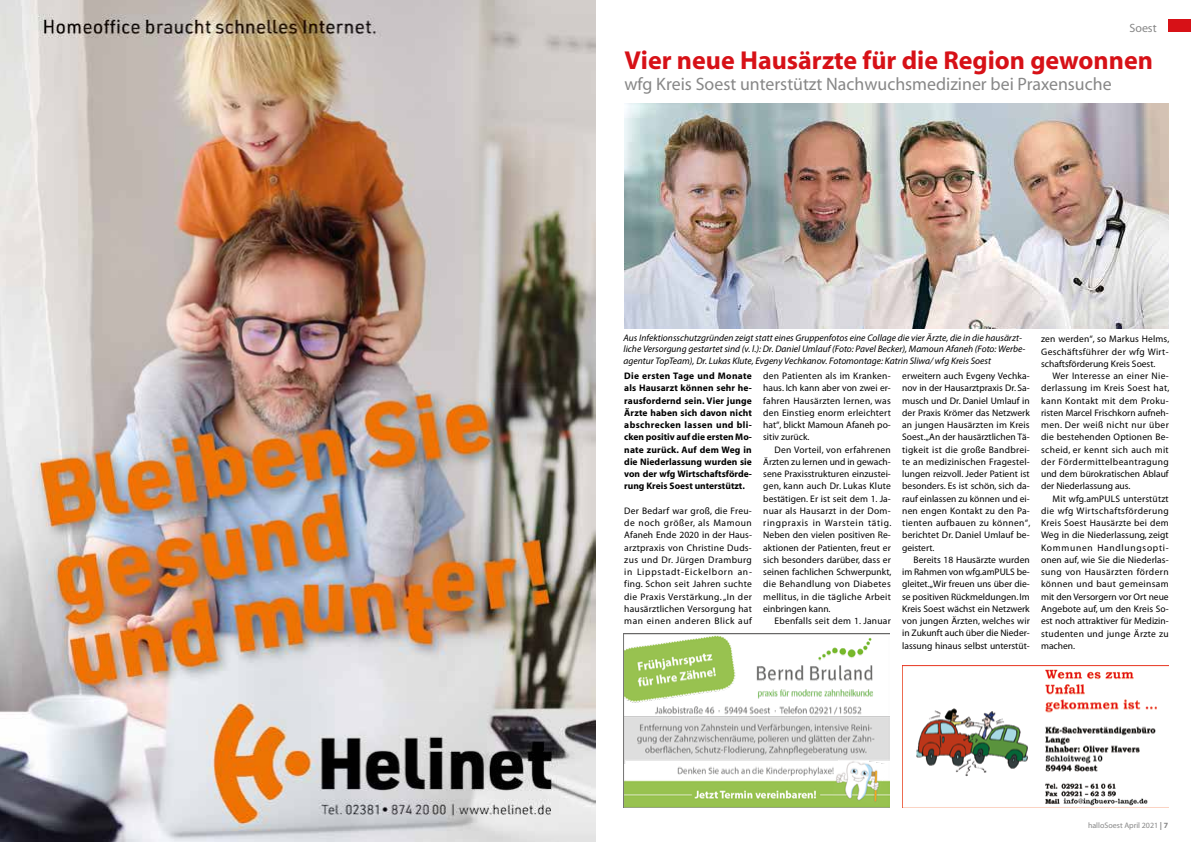
<style>
.page{position:relative;width:1191px;height:842px;background:#fff}
.page>*{position:absolute;margin:0;border:0;box-sizing:border-box;transform-origin:0 0}
.t1{font:700 26px "Myriad";color:#d71117}
.t2{font:18px "Myriad";color:#878787}
.t3{font:12px "Myriad";letter-spacing:-.005em;color:#878787}
.t4{font:9.5px/12.3px "Myriad";letter-spacing:.01em;color:#000;text-align:justify}
.t5{font:italic 9.5px/11.4px "Myriad Pro";color:#000}
.t6{font:700 9.5px/12.3px "Myriad";color:#000;text-align:justify}
.t7{font:8px "Myriad";color:#878787}
.s1{font-weight:700}
</style>
<div class="page">
<div style="left:1168px;top:19px;width:23px;height:13px;background:#d71117"></div>
<img style="left:624px;top:103px;width:544px;height:226px">
<img style="left:902px;top:666px;width:266px;height:142px">
<img style="left:623px;top:634px;width:267px;height:173px">
<img style="left:0;top:0;width:595px;height:842px">
<p class="t3" style="left:1129px;top:22px;width:29px">Soest</p>
<h1 class="t1" style="left:624px;top:47px;width:530px">Vier neue Hausärzte für die Region gewonnen</h1>
<h2 class="t2" style="left:624px;top:75px;width:489px">wfg Kreis Soest unterstützt Nachwuchsmediziner bei Praxensuche</h2>
<p class="t5" style="left:623px;top:332px;width:403px">Aus Infektionsschutzgründen zeigt statt eines Gruppenfotos eine Collage die vier Ärzte, die in die hausärzt&shy;liche Versorgung gestartet sind (v. l.): Dr. Daniel Umlauf (Foto: Pavel Becker), Mamoun Afaneh (Foto: Werbe&shy;agentur TopTeam), Dr. Lukas Klute, Evgeny Vechkanov. Fotomontage: Katrin Sliwa/ wfg Kreis Soest</p>
<p class="t6" style="left:624px;top:370px;width:129px">Die ersten Tage und Monate als Hausarzt können sehr he&shy;rausfordernd sein. Vier junge Ärzte haben sich davon nicht abschrecken lassen und bli&shy;cken positiv auf die ersten Mo&shy;nate zurück. Auf dem Weg in die Niederlassung wurden sie von der wfg Wirtschaftsförde&shy;rung Kreis Soest unterstützt.</p>
<p class="t4" style="left:624px;top:505px;width:129px">Der Bedarf war groß, die Freu&shy;de noch größer, als Mamoun Afaneh Ende 2020 in der Haus&shy;arztpraxis von Christine Duds&shy;zus und Dr. Jürgen Dramburg in Lippstadt-Eickelborn an&shy;fing. Schon seit Jahren suchte die Praxis Verstärkung. „In der hausärztlichen Versorgung hat man einen anderen Blick auf</p>
<p class="t4" style="left:763px;top:370px;width:129px">den Patienten als im Kranken&shy;haus. Ich kann aber von zwei er&shy;fahren Hausärzten lernen, was den Einstieg enorm erleichtert hat“, blickt Mamoun Afaneh po&shy;sitiv zurück.</p>
<p class="t4" style="left:763px;top:444px;width:130px;text-indent:11px">Den Vorteil, von erfahrenen Ärzten zu lernen und in gewach&shy;sene Praxisstrukturen einzustei&shy;gen, kann auch Dr. Lukas Klute bestätigen. Er ist seit dem 1. Ja&shy;nuar als Hausarzt in der Dom&shy;ringpraxis in Warstein tätig.<br>Neben den vielen positiven Re&shy;aktionen der Patienten, freut er sich besonders darüber, dass er seinen fachlichen Schwerpunkt, die Behandlung von Diabetes mellitus, in die tägliche Arbeit einbringen kann.</p>
<p class="t4" style="left:774px;top:615px;width:118px">Ebenfalls seit dem 1. Januar</p>
<p class="t4" style="left:902px;top:370px;width:130px">erweitern auch Evgeny Vechka&shy;nov in der Hausarztpraxis Dr. Sa&shy;musch und Dr. Daniel Umlauf in der Praxis Krömer das Netzwerk an jungen Hausärzten im Kreis Soest.„An der hausärztlichen Tä&shy;tigkeit ist die große Bandbrei&shy;te an medizinischen Fragestel&shy;lungen reizvoll. Jeder Patient ist besonders. Es ist schön, sich da&shy;rauf einlassen zu können und ei&shy;nen engen Kontakt zu den Pa&shy;tienten aufbauen zu können“, berichtet Dr. Daniel Umlauf be&shy;geistert.</p>
<p class="t4" style="left:902px;top:554px;width:129px;text-indent:11px">Bereits 18 Hausärzte wurden im Rahmen von wfg.amPULS be&shy;gleitet.„Wir freuen uns über die&shy;se positiven Rückmeldungen. Im Kreis Soest wächst ein Netzwerk von jungen Ärzten, welches wir in Zukunft auch über die Nieder&shy;lassung hinaus selbst unterstüt-</p>
<p class="t4" style="left:1041px;top:333px;width:130px">zen werden“, so Markus Helms, Geschäftsführer der wfg Wirt&shy;schaftsförderung Kreis Soest.</p>
<p class="t4" style="left:1041px;top:370px;width:130px;text-indent:11px">Wer Interesse an einer Nie&shy;derlassung im Kreis Soest hat, kann Kontakt mit dem Proku&shy;risten Marcel Frischkorn aufneh&shy;men. Der weiß nicht nur über die bestehenden Optionen Be&shy;scheid, er kennt sich auch mit der Fördermittelbeantragung und dem bürokratischen Ablauf der Niederlassung aus.</p>
<p class="t4" style="left:1041px;top:493px;width:129px;text-indent:11px">Mit wfg.amPULS unterstützt die wfg Wirtschaftsförderung Kreis Soest Hausärzte bei dem Weg in die Niederlassung, zeigt Kommunen Handlungsopti&shy;onen auf, wie Sie die Niederlas&shy;sung von Hausärzten fördern können und baut gemeinsam mit den Versorgern vor Ort neue Angebote auf, um den Kreis So&shy;est noch attraktiver für Medizin&shy;studenten und junge Ärzte zu machen.</p>
<p class="t7" style="left:1088px;top:822px;width:82px">halloSoest April 2021 <span class="s1">| 7</span></p>
</div>
